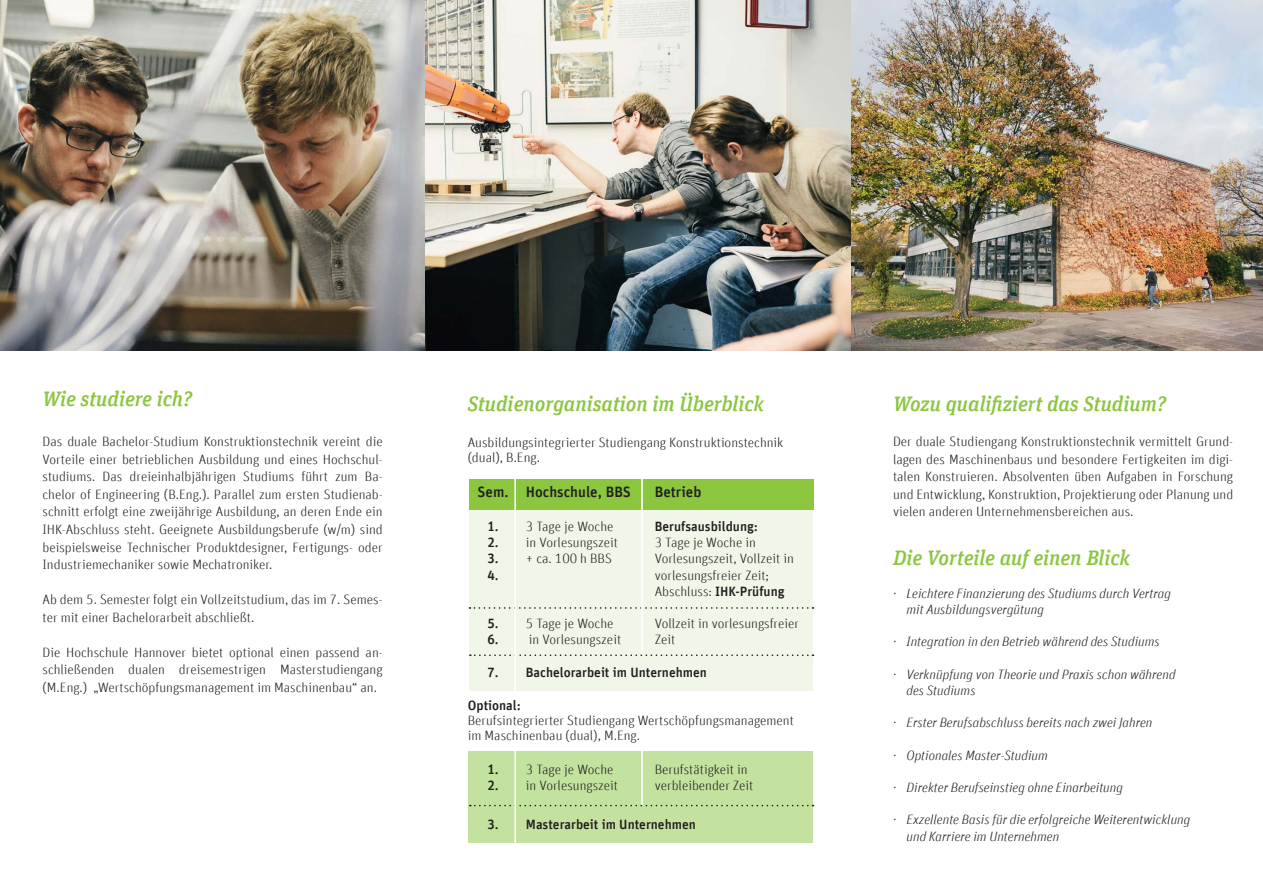
<style>
.page{position:relative;width:1263px;height:893px;background:#fff}
.page>*{position:absolute;margin:0;border:0;box-sizing:border-box;transform-origin:0 0}
.t1{font:italic 500 21px "Unit Slab Offc";color:#8bc63e}
.t2{font:500 15px "Unit Offc";color:#231f20}
.t3{font:300 13.5px/17.5px "Unit Offc";color:#231f20}
.t4{font:italic 300 13.5px/16.2px "Unit Offc";color:#231f20}
.t5{font:500 13.5px/16.2px "Unit Offc";color:#231f20}
.s1{font-weight:500}
</style>
<div class="page">
<img style="left:0;top:0;width:1263px;height:351px">
<div style="left:469px;top:510px;width:344px;height:181px;background:#f1f7e8"></div>
<div style="left:469px;top:752px;width:344px;height:91px;background:#c4e29f"></div>
<div style="left:469px;top:480px;width:344px;height:30px;background:#8bc63e"></div>
<svg style="left:469px;top:607px;width:344px;height:2px"></svg>
<svg style="left:470px;top:654px;width:343px;height:2px"></svg>
<svg style="left:470px;top:805px;width:343px;height:1px"></svg>
<hr style="left:514px;top:479px;width:2px;height:366px;background:#fff">
<hr style="left:641px;top:479px;width:2px;height:175px;background:#fff">
<hr style="left:641px;top:747px;width:2px;height:58px;background:#fff">
<h1 class="t1" style="left:43px;top:386px;width:151px">Wie studiere ich?</h1>
<p class="t3" style="left:43px;top:433px;width:342px;text-align:justify">Das duale Bachelor-Studium Konstruktionstechnik vereint die Vorteile einer betrieblichen Ausbildung und eines Hochschul&shy;studiums. Das dreieinhalbjährigen Studiums führt zum Ba&shy;chelor of Engineering (B.Eng.). Parallel zum ersten Studienab&shy;schnitt erfolgt eine zweijährige Ausbildung, an deren Ende ein IHK-Abschluss steht. Geeignete Ausbildungsberufe (w/m) sind beispielsweise Technischer Produktdesigner, Fertigungs- oder Industriemechaniker sowie Mechatroniker.</p>
<p class="t3" style="left:43px;top:591px;width:342px">Ab dem 5. Semester folgt ein Vollzeitstudium, das im 7. Semes&shy;ter mit einer Bachelorarbeit abschließt.</p>
<p class="t3" style="left:43px;top:643px;width:342px;text-align:justify">Die Hochschule Hannover bietet optional einen passend an&shy;schließenden dualen dreisemestrigen Masterstudiengang (M.Eng.) „Wertschöpfungsmanagement im Maschinenbau“ an.</p>
<h1 class="t1" style="left:468px;top:391px;width:298px">Studienorganisation im Überblick</h1>
<h1 class="t1" style="left:893px;top:391px;width:275px">Wozu qualifiziert das Studium?</h1>
<p class="t3" style="left:893px;top:433px;width:342px;text-align:justify">Der duale Studiengang Konstruktionstechnik vermittelt Grund&shy;lagen des Maschinenbaus und besondere Fertigkeiten im digi&shy;talen Konstruieren. Absolventen üben Aufgaben in Forschung und Entwicklung, Konstruktion, Projektierung oder Planung und vielen anderen Unternehmensbereichen aus.</p>
<h1 class="t1" style="left:893px;top:545px;width:239px">Die Vorteile auf einen Blick</h1>
<p class="t4" style="left:906px;top:585px;width:266px;text-indent:-14px">· Leichtere Finanzierung des Studiums durch Vertrag mit Ausbildungsvergütung</p>
<p class="t4" style="left:893px;top:634px;width:268px">· Integration in den Betrieb während des Studiums</p>
<p class="t4" style="left:906px;top:666px;width:271px;text-indent:-14px">· Verknüpfung von Theorie und Praxis schon während des Studiums</p>
<p class="t4" style="left:893px;top:715px;width:261px">· Erster Berufsabschluss bereits nach zwei Jahren</p>
<p class="t4" style="left:893px;top:747px;width:156px">· Optionales Master-Studium</p>
<p class="t4" style="left:893px;top:779px;width:232px">· Direkter Berufseinstieg ohne Einarbeitung</p>
<p class="t4" style="left:906px;top:812px;width:285px;text-indent:-14px">· Exzellente Basis für die erfolgreiche Weiterentwicklung und Karriere im Unternehmen</p>
<p class="t3" style="left:468px;top:435px;width:317px;line-height:15px">Ausbildungsintegrierter Studiengang Konstruktionstechnik (dual), B.Eng.</p>
<p class="t2" style="left:655px;top:483px;width:48px">Betrieb</p>
<p class="t5" style="left:655px;top:518px;width:105px">Berufsausbildung:</p>
<p class="t3" style="left:655px;top:535px;width:141px;line-height:16.2px">3 Tage je Woche in<br>Vorlesungszeit, Vollzeit in vorlesungsfreier Zeit;<br>Abschluss: <span class="s1">IHK-Prüfung</span></p>
<p class="t3" style="left:655px;top:616px;width:146px;line-height:16.2px">Vollzeit in vorlesungsfreier<br>Zeit</p>
<p class="t2" style="left:526px;top:483px;width:107px">Hochschule, BBS</p>
<p class="t3" style="left:526px;top:518px;width:94px;line-height:16.2px">3 Tage je Woche in Vorlesungszeit + ca. 100 h BBS</p>
<p class="t2" style="left:478px;top:483px;width:33px">Sem.</p>
<p class="t5" style="left:487px;top:518px;width:13px;text-align:justify">1.<br>2.<br>3.<br>4.</p>
<p class="t5" style="left:487px;top:616px;width:13px">5.<br>6.</p>
<p class="t5" style="left:487px;top:664px;width:13px">7.</p>
<p class="t3" style="left:526px;top:616px;width:97px;line-height:16.2px">5 Tage je Woche in Vorlesungszeit</p>
<p class="t5" style="left:526px;top:664px;width:182px">Bachelorarbeit im Unternehmen</p>
<p class="t5" style="left:468px;top:697px;width:55px">Optional:</p>
<p class="t3" style="left:468px;top:713px;width:328px;line-height:15px">Berufsintegrierter Studiengang Wertschöpfungsmanagement im Maschinenbau (dual), M.Eng.</p>
<p class="t3" style="left:655px;top:761px;width:100px;line-height:16.2px">Berufstätigkeit in verbleibender Zeit</p>
<p class="t3" style="left:526px;top:761px;width:94px;line-height:16.2px">3 Tage je Woche in Vorlesungszeit</p>
<p class="t5" style="left:526px;top:816px;width:171px">Masterarbeit im Unternehmen</p>
<p class="t5" style="left:487px;top:761px;width:13px">1.<br>2.</p>
<p class="t5" style="left:487px;top:816px;width:13px">3.</p>
</div>
